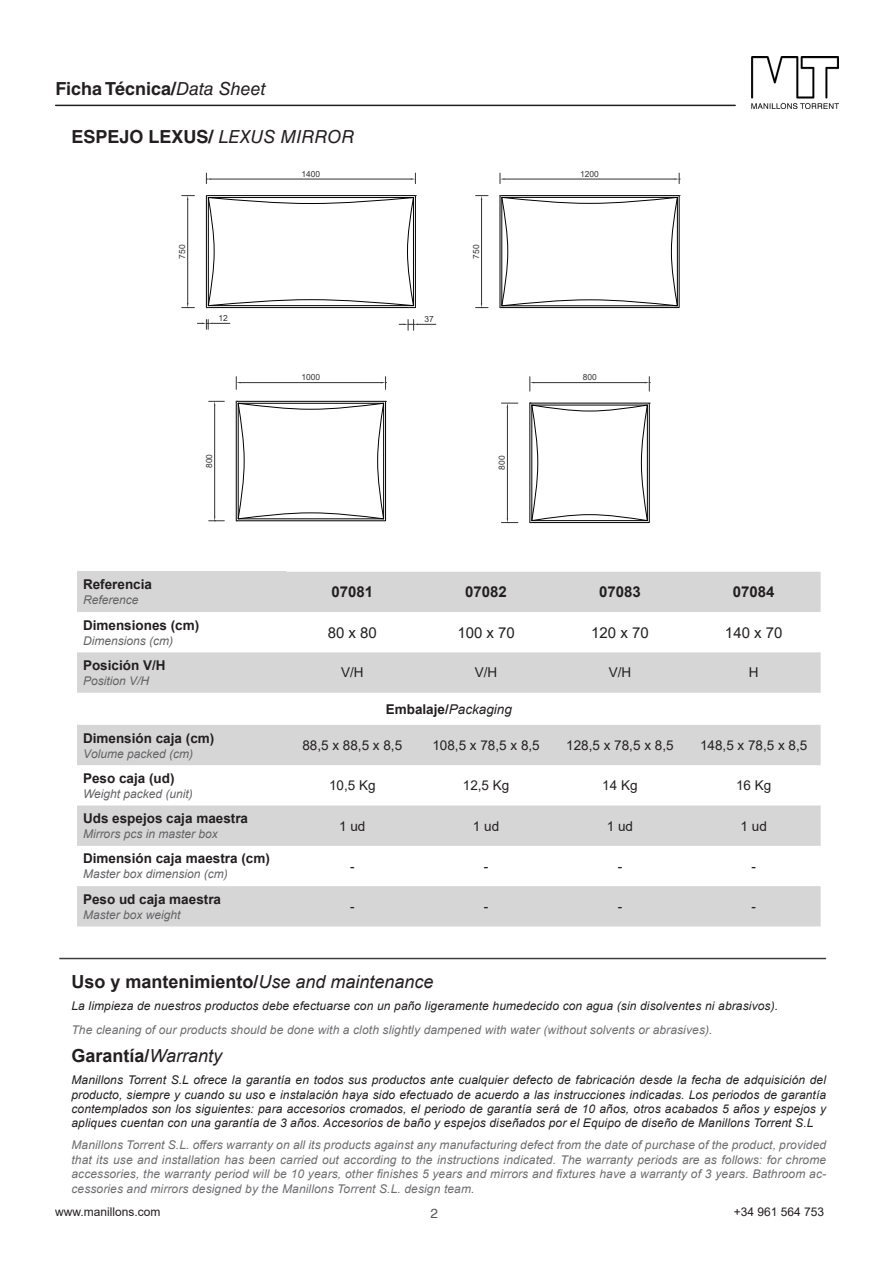
<style>
.page{position:relative;width:893px;height:1263px;background:#fff}
.page>*{position:absolute;margin:0;border:0;box-sizing:border-box;transform-origin:0 0}
.GRANTIA_Y_USO_EN{font:700 18px "Arial";color:#231f20}
.t1{font:700 18px "Helvetica LT Std";color:#231f20}
.t2{font:15px "Arial";color:#231f20}
.t3{font:700 15px "Arial";color:#231f20}
.t4{font:700 13.5px "Arial";color:#231f20}
.t5{font:13.5px "Arial";color:#231f20}
.t6{font:13.5px "Helvetica";color:#57585a}
.GRANTIA_Y_USO_EN-2{font:italic 12px/14.4px "Arial";letter-spacing:.01em;color:#231f20}
.GRANTIA_Y_USO_EN-3{font:italic 12px/14.4px "Arial";letter-spacing:.01em;color:#6c6d70;text-align:justify}
.t7{font:italic 12px "Arial";color:#636366}
.t8{font:12px "Arial";color:#231f20}
.t9{font:8.4px "Arial";color:#333}
.s1{font-weight:400;font-style:italic}
.s2{color:#6c6d70}
</style>
<div class="page">
<hr style="left:56px;top:105px;width:679px;height:1px;background:#231f20">
<img style="left:751px;top:57px;width:87px;height:51px">
<div style="left:77px;top:572px;width:208px;height:40px;background:#d6d6d6"></div>
<div style="left:285px;top:572px;width:536px;height:40px;background:#d6d6d6"></div>
<svg style="left:77px;top:652px;width:744px;height:274px;fill:#d6d6d6"></svg>
<hr style="left:211px;top:179px;width:200px;height:1px;background:#333">
<svg style="left:411px;top:173px;width:5px;height:11px"></svg>
<hr style="left:187px;top:200px;width:1px;height:103px;background:#333">
<svg style="left:182px;top:195px;width:12px;height:5px"></svg>
<hr style="left:481px;top:200px;width:1px;height:103px;background:#333">
<svg style="left:476px;top:195px;width:12px;height:5px"></svg>
<hr style="left:504px;top:179px;width:171px;height:1px;background:#333">
<svg style="left:500px;top:173px;width:4px;height:11px"></svg>
<hr style="left:241px;top:382px;width:140px;height:1px;background:#333">
<svg style="left:236px;top:377px;width:5px;height:12px"></svg>
<hr style="left:534px;top:382px;width:111px;height:1px;background:#333">
<svg style="left:530px;top:377px;width:4px;height:14px"></svg>
<hr style="left:507px;top:408px;width:1px;height:110px;background:#333">
<svg style="left:501px;top:403px;width:17px;height:5px"></svg>
<hr style="left:214px;top:406px;width:1px;height:110px;background:#333">
<svg style="left:209px;top:401px;width:15px;height:5px"></svg>
<svg style="left:206px;top:173px;width:5px;height:11px"></svg>
<svg style="left:182px;top:303px;width:12px;height:5px"></svg>
<svg style="left:197px;top:319px;width:33px;height:10px"></svg>
<svg style="left:206px;top:195px;width:210px;height:113px"></svg>
<svg style="left:399px;top:319px;width:37px;height:11px"></svg>
<svg style="left:476px;top:303px;width:12px;height:5px"></svg>
<svg style="left:500px;top:195px;width:180px;height:113px"></svg>
<svg style="left:675px;top:173px;width:5px;height:11px"></svg>
<svg style="left:381px;top:377px;width:6px;height:12px"></svg>
<svg style="left:645px;top:377px;width:5px;height:14px"></svg>
<svg style="left:530px;top:403px;width:120px;height:120px"></svg>
<svg style="left:501px;top:518px;width:17px;height:5px"></svg>
<svg style="left:236px;top:401px;width:151px;height:120px"></svg>
<svg style="left:209px;top:516px;width:15px;height:5px"></svg>
<hr style="left:59px;top:958px;width:767px;height:1px;background:#3e3e3f">
<h1 class="t1" style="left:56px;top:78px;width:212px">Ficha Técnica/<span class="s1">Data Sheet</span></h1>
<p class="t1" style="left:71px;top:125px;width:285px">ESPEJO LEXUS/ <span class="s1">LEXUS MIRROR</span></p>
<p class="t9" style="left:176px;top:259px;width:16px;rotate:-90deg">750</p>
<p class="t9" style="left:301px;top:168px;width:20px">1400</p>
<p class="t9" style="left:219px;top:312px;width:11px">12</p>
<p class="t9" style="left:425px;top:313px;width:11px">37</p>
<p class="t9" style="left:470px;top:259px;width:16px;rotate:-90deg">750</p>
<p class="t9" style="left:580px;top:168px;width:20px">1200</p>
<p class="t9" style="left:301px;top:371px;width:20px">1000</p>
<p class="t9" style="left:583px;top:371px;width:16px">800</p>
<p class="t4" style="left:83px;top:575px;width:71px">Referencia</p>
<p class="t7" style="left:83px;top:592px;width:57px">Reference</p>
<p class="t9" style="left:203px;top:468px;width:16px;rotate:-90deg">800</p>
<p class="t9" style="left:496px;top:470px;width:16px;rotate:-90deg">800</p>
<p class="t3" style="left:331px;top:581px;width:43px">07081</p>
<p class="t3" style="left:465px;top:581px;width:43px">07082</p>
<p class="t3" style="left:599px;top:581px;width:43px">07083</p>
<p class="t3" style="left:733px;top:581px;width:43px">07084</p>
<p class="t4" style="left:83px;top:615px;width:118px">Dimensiones (cm)</p>
<p class="t7" style="left:83px;top:633px;width:91px">Dimensions (cm)</p>
<p class="t4" style="left:83px;top:656px;width:84px">Posición V/H</p>
<p class="t7" style="left:83px;top:673px;width:68px">Position V/H</p>
<p class="t4" style="left:83px;top:728px;width:133px">Dimensión caja (cm)</p>
<p class="t7" style="left:83px;top:745px;width:112px">Volume packed (cm)</p>
<p class="t4" style="left:83px;top:768px;width:93px">Peso caja (ud)</p>
<p class="t7" style="left:83px;top:786px;width:111px">Weight packed (unit)</p>
<p class="t4" style="left:83px;top:809px;width:167px">Uds espejos caja maestra</p>
<p class="t7" style="left:83px;top:826px;width:136px">Mirrors pcs in master box</p>
<p class="t4" style="left:83px;top:849px;width:188px">Dimensión caja maestra (cm)</p>
<p class="t7" style="left:83px;top:866px;width:146px">Master box dimension (cm)</p>
<p class="t4" style="left:83px;top:889px;width:140px">Peso ud caja maestra</p>
<p class="t7" style="left:83px;top:907px;width:99px">Master box weight</p>
<p class="t2" style="left:328px;top:622px;width:51px">80 x 80</p>
<p class="t2" style="left:457px;top:622px;width:59px">100 x 70</p>
<p class="t2" style="left:591px;top:622px;width:59px">120 x 70</p>
<p class="t2" style="left:725px;top:622px;width:59px">140 x 70</p>
<p class="t5" style="left:341px;top:663px;width:24px">V/H</p>
<p class="t5" style="left:475px;top:663px;width:24px">V/H</p>
<p class="t5" style="left:609px;top:663px;width:24px">V/H</p>
<p class="t5" style="left:749px;top:663px;width:11px">H</p>
<p class="t4" style="left:386px;top:699px;width:128px">Embalaje/<span class="s1">Packaging</span></p>
<p class="t5" style="left:302px;top:736px;width:101px">88,5 x 88,5 x 8,5</p>
<p class="t5" style="left:432px;top:736px;width:109px">108,5 x 78,5 x 8,5</p>
<p class="t5" style="left:566px;top:736px;width:109px">128,5 x 78,5 x 8,5</p>
<p class="t5" style="left:700px;top:736px;width:109px">148,5 x 78,5 x 8,5</p>
<p class="t5" style="left:329px;top:776px;width:48px">10,5 Kg</p>
<p class="t5" style="left:463px;top:776px;width:48px">12,5 Kg</p>
<p class="t5" style="left:602px;top:776px;width:37px">14 Kg</p>
<p class="t5" style="left:736px;top:776px;width:37px">16 Kg</p>
<p class="t5" style="left:339px;top:816px;width:28px">1 ud</p>
<p class="t5" style="left:473px;top:816px;width:28px">1 ud</p>
<p class="t5" style="left:607px;top:816px;width:28px">1 ud</p>
<p class="t5" style="left:741px;top:816px;width:28px">1 ud</p>
<p class="t5" style="left:350px;top:857px;width:6px">-</p>
<p class="t5" style="left:484px;top:857px;width:6px">-</p>
<p class="t5" style="left:618px;top:857px;width:6px">-</p>
<p class="t5" style="left:751px;top:857px;width:6px">-</p>
<p class="t5" style="left:350px;top:897px;width:6px">-</p>
<p class="t5" style="left:484px;top:897px;width:6px">-</p>
<p class="t5" style="left:618px;top:897px;width:6px">-</p>
<p class="t5" style="left:751px;top:897px;width:6px">-</p>
<p class="GRANTIA_Y_USO_EN" style="left:71px;top:969px;width:364px">Uso y mantenimiento/<span class="s1">Use and maintenance</span></p>
<p class="GRANTIA_Y_USO_EN-2" style="left:71px;top:994px;width:708px;line-height:23.7px">La limpieza de nuestros productos debe efectuarse con un paño ligeramente humedecido con agua (sin disolventes ni abrasivos).<br><span class="s2">The cleaning of our products should be done with a cloth slightly dampened with water (without solvents or abrasives).</span></p>
<p class="GRANTIA_Y_USO_EN" style="left:71px;top:1043px;width:152px">Garantía/<span class="s1">Warranty</span></p>
<p class="GRANTIA_Y_USO_EN-2" style="left:71px;top:1073px;width:756px;text-align:justify">Manillons Torrent S.L ofrece la garantía en todos sus productos ante cualquier defecto de fabricación desde la fecha de adquisición del producto, siempre y cuando su uso e instalación haya sido efectuado de acuerdo a las instrucciones indicadas. Los periodos de garantía contemplados son los siguientes: para accesorios cromados, el periodo de garantía será de 10 años, otros acabados 5 años y espejos y apliques cuentan con una garantía de 3 años. Accesorios de baño y espejos diseñados por el Equipo de diseño de Manillons Torrent S.L</p>
<p class="GRANTIA_Y_USO_EN-3" style="left:71px;top:1138px;width:756px">Manillons Torrent S.L. offers warranty on all its products against any manufacturing defect from the date of purchase of the product, provided that its use and installation has been carried out according to the instructions indicated. The warranty periods are as follows: for chrome accessories, the warranty period will be 10 years, other finishes 5 years and mirrors and fixtures have a warranty of 3 years. Bathroom ac&shy;cessories and mirrors designed by the Manillons Torrent S.L. design team.</p>
<p class="t8" style="left:55px;top:1204px;width:107px">www.manillons.com</p>
<p class="t8" style="left:734px;top:1204px;width:92px">+34 961 564 753</p>
<p class="t6" style="left:431px;top:1203px;width:9px">2</p>
</div>
